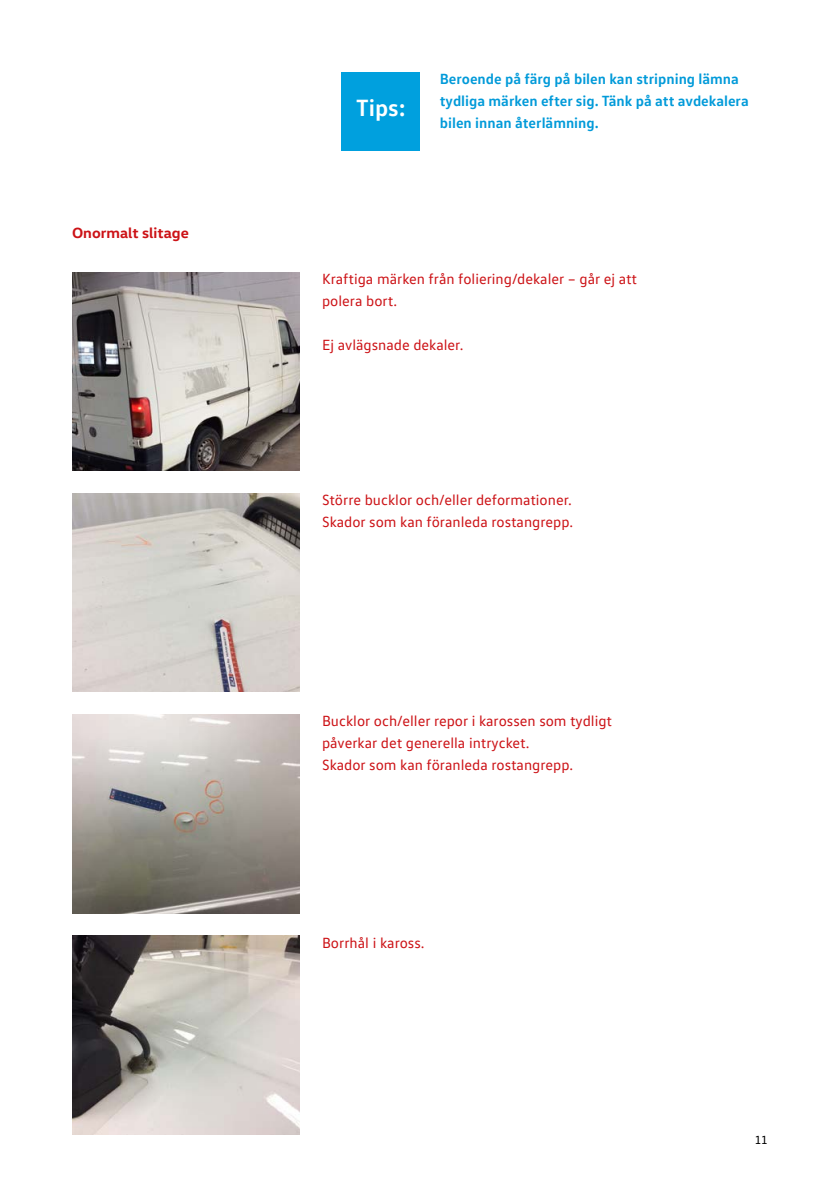
<style>
.page{position:relative;width:840px;height:1191px;background:#fff}
.page>*{position:absolute;margin:0;border:0;box-sizing:border-box;transform-origin:0 0}
.t1{font:700 24px "VW Text";color:#fff}
.t2{font:15px/22px "VW Text";color:#cc1216}
.t3{font:700 15px/22px "VW Text";color:#009ad9}
.t4{font:700 15px "VW Head";color:#cc1216}
.t5{font:12px "VW Text";color:#000}
</style>
<div class="page">
<img style="left:72px;top:272px;width:227px;height:199px">
<img style="left:72px;top:493px;width:227px;height:199px">
<img style="left:72px;top:714px;width:227px;height:199px">
<img style="left:72px;top:935px;width:227px;height:199px">
<div style="left:341px;top:72px;width:79px;height:78px;background:#00a0de"></div>
<p class="t4" style="left:72px;top:223px;width:118px">Onormalt slitage</p>
<h1 class="t1" style="left:356px;top:92px;width:51px">Tips:</h1>
<p class="t3" style="left:439px;top:67px;width:310px">Beroende på färg på bilen kan stripning lämna tydliga märken efter sig. Tänk på att avdekalera bilen innan återlämning.</p>
<p class="t2" style="left:322px;top:267px;width:316px">Kraftiga märken från foliering/dekaler – går ej att polera bort.</p>
<p class="t2" style="left:322px;top:333px;width:143px">Ej avlägsnade dekaler.</p>
<p class="t2" style="left:322px;top:488px;width:252px">Större bucklor och/eller deformationer.<br>Skador som kan föranleda rostangrepp.</p>
<p class="t2" style="left:322px;top:710px;width:291px">Bucklor och/eller repor i karossen som tydligt påverkar det generella intrycket.<br>Skador som kan föranleda rostangrepp.</p>
<p class="t2" style="left:322px;top:931px;width:104px">Borrhål i kaross.</p>
<p class="t5" style="left:754px;top:1132px;width:15px">11</p>
</div>
